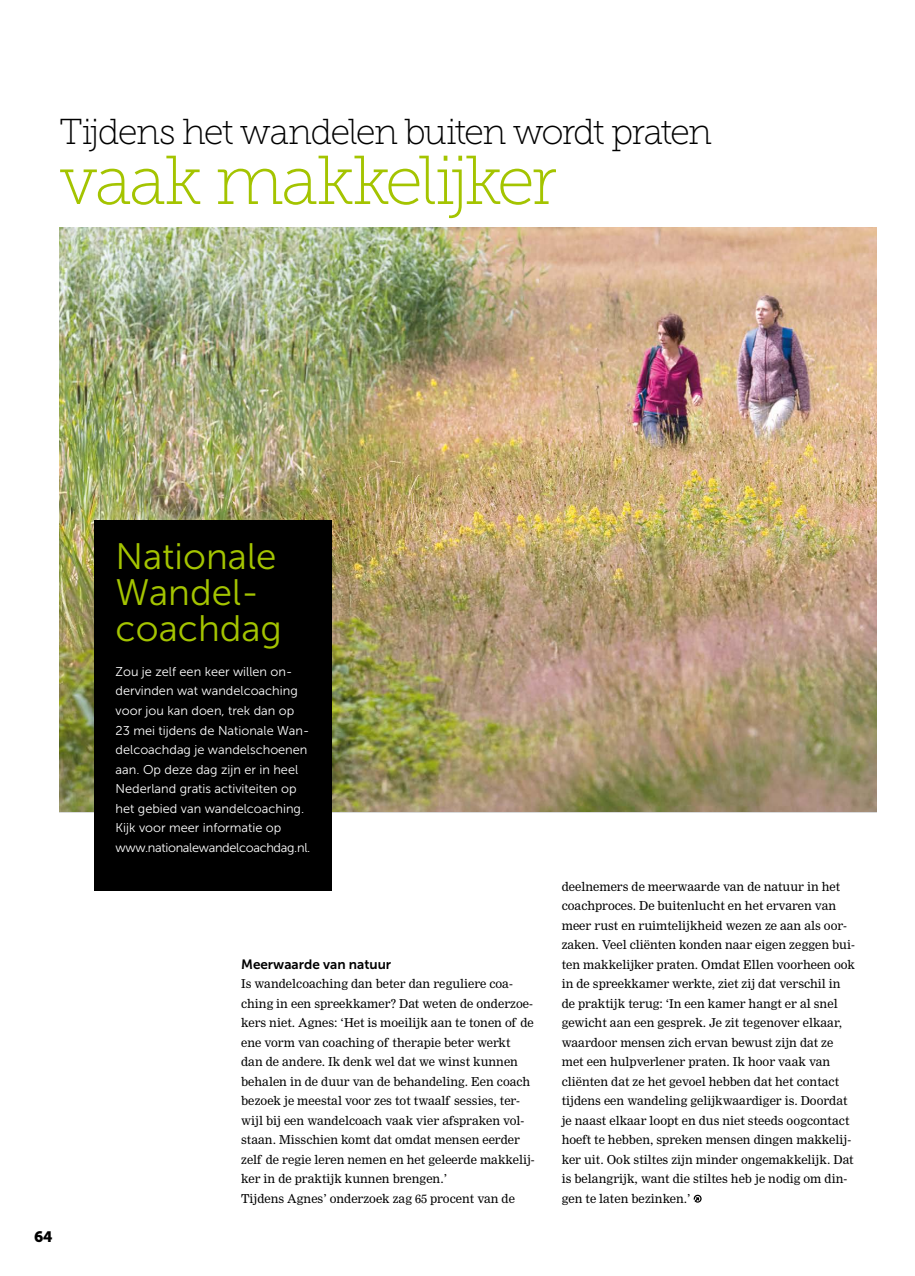
<style>
.page{position:relative;width:915px;height:1276px;background:#fff}
.page>*{position:absolute;margin:0;border:0;box-sizing:border-box;transform-origin:0 0}
.t1{font:69px "Museo Slab 100";letter-spacing:-.04em;color:#a4c400}
.t2{font:36.75px/36px "Museo Sans 300";color:#a4c400}
.t3{font:36px "Museo Slab 100";letter-spacing:-.05em;color:#000}
.t4{font:15px "Museo Slab 900";color:#000}
.t5{font:13.5px "Museo Sans 700";color:#000}
.t6{font:12.75px/19.5px "Museo Sans 300";color:#fff}
.t7{font:12px/19.5px "Nimrod MT Std";color:#000}
</style>
<div class="page">
<img style="left:60px;top:227px;width:816px;height:585px">
<div style="left:94px;top:520px;width:238px;height:370px;background:#000"></div>
<svg style="left:693px;top:1194px;width:8px;height:8px"></svg>
<h3 class="t3" style="left:60px;top:112px;width:653px">Tijdens het wandelen buiten wordt praten</h3>
<h1 class="t1" style="left:60px;top:143px;width:498px">vaak makkelijker</h1>
<p class="t4" style="left:34px;top:1227px;width:20px">64</p>
<h2 class="t2" style="left:116px;top:538px;width:168px">Nationale<br>Wandel&shy;coachdag</h2>
<p class="t6" style="left:116px;top:662px;width:196px">Zou je zelf een keer willen on&shy;dervinden wat wandelcoaching voor jou kan doen, trek dan op<br>23 mei tijdens de Nationale Wan&shy;delcoachdag je wandelschoenen aan. Op deze dag zijn er in heel<br>Nederland gratis activiteiten op het gebied van wandelcoaching.<br>Kijk voor meer informatie op www.nationalewandelcoachdag.nl.</p>
<p class="t5" style="left:241px;top:956px;width:151px">Meerwaarde van natuur</p>
<p class="t7" style="left:241px;top:974px;width:295px">Is wandelcoaching dan beter dan reguliere coa&shy;ching in een spreekkamer? Dat weten de onderzoe&shy;kers niet. Agnes: ‘Het is moeilijk aan te tonen of de ene vorm van coaching of therapie beter werkt dan de andere. Ik denk wel dat we winst kunnen behalen in de duur van de behandeling. Een coach bezoek je meestal voor zes tot twaalf sessies, ter&shy;wijl bij een wandelcoach vaak vier afspraken vol&shy;staan. Misschien komt dat omdat mensen eerder zelf de regie leren nemen en het geleerde makkelij&shy;ker in de praktijk kunnen brengen.’<br>Tijdens Agnes’ onderzoek zag 65 procent van de</p>
<p class="t7" style="left:561px;top:876px;width:295px">deelnemers de meerwaarde van de natuur in het coachproces. De buitenlucht en het ervaren van meer rust en ruimtelijkheid wezen ze aan als oor&shy;zaken. Veel cliënten konden naar eigen zeggen bui&shy;ten makkelijker praten. Omdat Ellen voorheen ook in de spreekkamer werkte, ziet zij dat verschil in de praktijk terug: ‘In een kamer hangt er al snel gewicht aan een gesprek. Je zit tegenover elkaar, waardoor mensen zich ervan bewust zijn dat ze met een hulpverlener praten. Ik hoor vaak van cliënten dat ze het gevoel hebben dat het contact tijdens een wandeling gelijkwaardiger is. Doordat je naast elkaar loopt en dus niet steeds oogcontact hoeft te hebben, spreken mensen dingen makkelij&shy;ker uit. Ook stiltes zijn minder ongemakkelijk. Dat is belangrijk, want die stiltes heb je nodig om din&shy;gen te laten bezinken.’</p>
</div>
